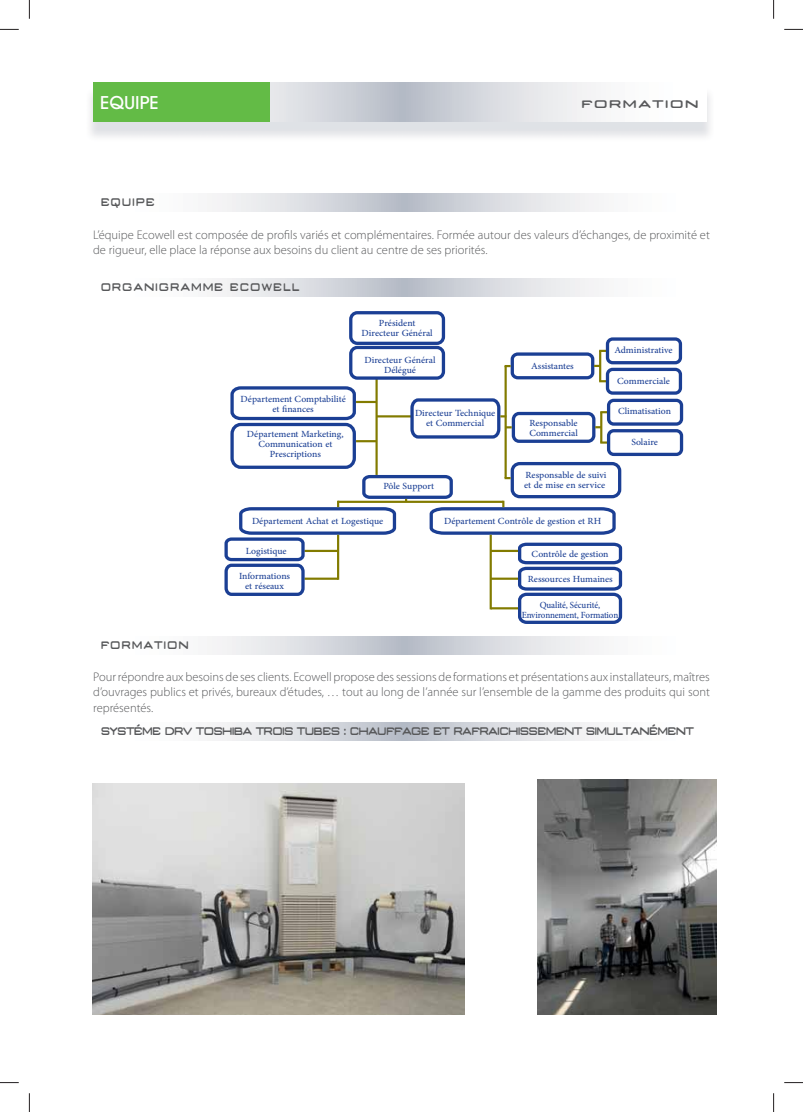
<style>
.page{position:relative;width:803px;height:1112px;background:#fff}
.page>*{position:absolute;margin:0;border:0;box-sizing:border-box;transform-origin:0 0}
.t1{font:500 17.5px "Avant Garde";color:#fff}
.t2{font:500 15px "Nedian";letter-spacing:-.125em;color:#58595b;scale:.75 1}
.t3{font:500 15px "Nedian";letter-spacing:.015em;color:#58595b;scale:.75 1}
.t4{font:500 15px "Nedian";letter-spacing:.015em;color:#58595b}
.t5{font:13.12px/9.9px "Adobe Arabic";color:#1b3f94;text-align:center}
.t6{font:13.12px/9.9px "Adobe Arabic";color:#1b3f94;text-align:center;scale:.93 1}
.t7{font:300 12.5px/15px "Myriad Pro";color:#58595b}
</style>
<div class="page">
<div style="left:93px;top:83px;width:177px;height:39px;background:#63bb46"></div>
<svg style="left:270px;top:83px;width:379px;height:39px"></svg>
<svg style="left:212px;top:194px;width:387px;height:17px;background:#d9dbe0"></svg>
<svg style="left:212px;top:278px;width:387px;height:18px;background:#d9dbe0"></svg>
<svg style="left:212px;top:636px;width:387px;height:18px;background:#d9dbe0"></svg>
<svg style="left:212px;top:722px;width:387px;height:18px;background:#d9dbe0"></svg>
<img style="left:538px;top:779px;width:178px;height:235px">
<hr style="left:375px;top:378px;width:3px;height:97px;background:#827b00">
<hr style="left:377px;top:415px;width:35px;height:2px;background:#827b00">
<hr style="left:356px;top:401px;width:21px;height:2px;background:#827b00">
<hr style="left:356px;top:440px;width:21px;height:2px;background:#827b00">
<div style="left:349px;top:311px;width:96px;height:34px;border:3px solid #1b3f94;border-radius:7px"></div>
<div style="left:349px;top:346px;width:96px;height:33px;border:3px solid #1b3f94;border-radius:7px"></div>
<svg style="left:230px;top:386px;width:128px;height:35px"></svg>
<div style="left:230px;top:423px;width:126px;height:46px;border:3px solid #1b3f94;border-radius:9px"></div>
<div style="left:511px;top:352px;width:83px;height:27px;border:3px solid #1b3f94;border-radius:5px"></div>
<div style="left:512px;top:412px;width:83px;height:31px;border:3px solid #1b3f94;border-radius:6px"></div>
<div style="left:511px;top:462px;width:110px;height:36px;border:3px solid #1b3f94;border-radius:7px"></div>
<hr style="left:504px;top:366px;width:3px;height:112px;background:#827b00">
<hr style="left:599px;top:351px;width:2px;height:30px;background:#827b00">
<svg style="left:504px;top:365px;width:7px;height:2px"></svg>
<svg style="left:599px;top:350px;width:7px;height:2px"></svg>
<svg style="left:599px;top:380px;width:7px;height:2px"></svg>
<svg style="left:409px;top:396px;width:103px;height:44px"></svg>
<svg style="left:224px;top:473px;width:399px;height:151px"></svg>
<div style="left:606px;top:337px;width:76px;height:27px;border:3px solid #1b3f94;border-radius:5px"></div>
<div style="left:606px;top:367px;width:76px;height:27px;border:3px solid #1b3f94;border-radius:5px"></div>
<hr style="left:600px;top:412px;width:2px;height:30px;background:#827b00">
<svg style="left:600px;top:411px;width:7px;height:2px"></svg>
<svg style="left:600px;top:441px;width:7px;height:2px"></svg>
<div style="left:607px;top:398px;width:76px;height:27px;border:3px solid #1b3f94;border-radius:5px"></div>
<div style="left:607px;top:429px;width:76px;height:27px;border:3px solid #1b3f94;border-radius:5px"></div>
<img style="left:92px;top:783px;width:372px;height:231px">
<svg style="left:0;top:29px;width:19px;height:1px"></svg>
<svg style="left:784px;top:29px;width:19px;height:1px"></svg>
<svg style="left:0;top:1082px;width:19px;height:1px"></svg>
<svg style="left:784px;top:1082px;width:19px;height:1px"></svg>
<svg style="left:29px;top:0;width:1px;height:19px"></svg>
<svg style="left:29px;top:1093px;width:1px;height:18px"></svg>
<svg style="left:773px;top:0;width:1px;height:19px"></svg>
<svg style="left:773px;top:1093px;width:1px;height:18px"></svg>
<h1 class="t1" style="left:100px;top:96px;width:60px">EQUIPE</h1>
<p class="t4" style="left:581px;top:97px;width:120px">FORMATION</p>
<p class="t2" style="left:100px;top:194px;width:75px">EQUIPE</p>
<p class="t7" style="left:93px;top:228px;width:618px">L’équipe Ecowell est composée de profils variés et complémentaires. Formée autour des valeurs d’échanges, de proximité et de rigueur, elle place la réponse aux besoins du client au centre de ses priorités.</p>
<p class="t3" style="left:100px;top:279px;width:268px">ORGANIGRAMME ECOWELL</p>
<p class="t5" style="left:241px;top:392px;width:107px">Département Comptabilité et finances</p>
<p class="t5" style="left:247px;top:427px;width:98px">Département Marketing,<br>Communication et<br>Prescriptions</p>
<p class="t5" style="left:362px;top:316px;width:73px">Président<br>Directeur Général</p>
<p class="t5" style="left:364px;top:353px;width:73px">Directeur Général<br>Délégué</p>
<p class="t5" style="left:415px;top:407px;width:82px">Directeur Technique et Commercial</p>
<p class="t5" style="left:383px;top:479px;width:52px">Pôle Support</p>
<p class="t5" style="left:531px;top:359px;width:44px">Assistantes</p>
<p class="t5" style="left:614px;top:343px;width:60px">Administrative</p>
<p class="t5" style="left:617px;top:374px;width:54px">Commerciale</p>
<p class="t5" style="left:529px;top:416px;width:50px;text-align:left">Responsable<br>Commercial</p>
<p class="t5" style="left:524px;top:468px;width:84px;text-align:left">Responsable de suivi et de mise en service</p>
<p class="t5" style="left:618px;top:405px;width:54px">Climatisation</p>
<p class="t5" style="left:631px;top:435px;width:28px">Solaire</p>
<p class="t3" style="left:100px;top:637px;width:120px">FORMATION</p>
<p class="t5" style="left:252px;top:514px;width:133px">Département Achat et Logestique</p>
<p class="t5" style="left:444px;top:514px;width:159px">Département Contrôle de gestion et RH</p>
<p class="t5" style="left:239px;top:536px;width:53px;line-height:25.1px">Logistique<br>Informations</p>
<p class="t5" style="left:245px;top:579px;width:40px">et réseaux</p>
<p class="t5" style="left:528px;top:540px;width:86px;line-height:24.9px;text-align:left">Contrôle de gestion<br>Ressources Humaines</p>
<p class="t6" style="left:522px;top:598px;width:105px">Qualité, Sécurité,<br>Environnement, Formation</p>
<p class="t7" style="left:93px;top:671px;width:618px;text-align:justify">Pour répondre aux besoins de ses clients. Ecowell propose des sessions de formations et présentations aux installateurs, maîtres d’ouvrages publics et privés, bureaux d’études, … tout au long de l’année sur l’ensemble de la gamme des produits qui sont représentés.</p>
<p class="t2" style="left:100px;top:723px;width:794px">SYSTÉME DRV TOSHIBA TROIS TUBES : CHAUFFAGE ET RAFRAICHISSEMENT SIMULTANÉMENT</p>
</div>
